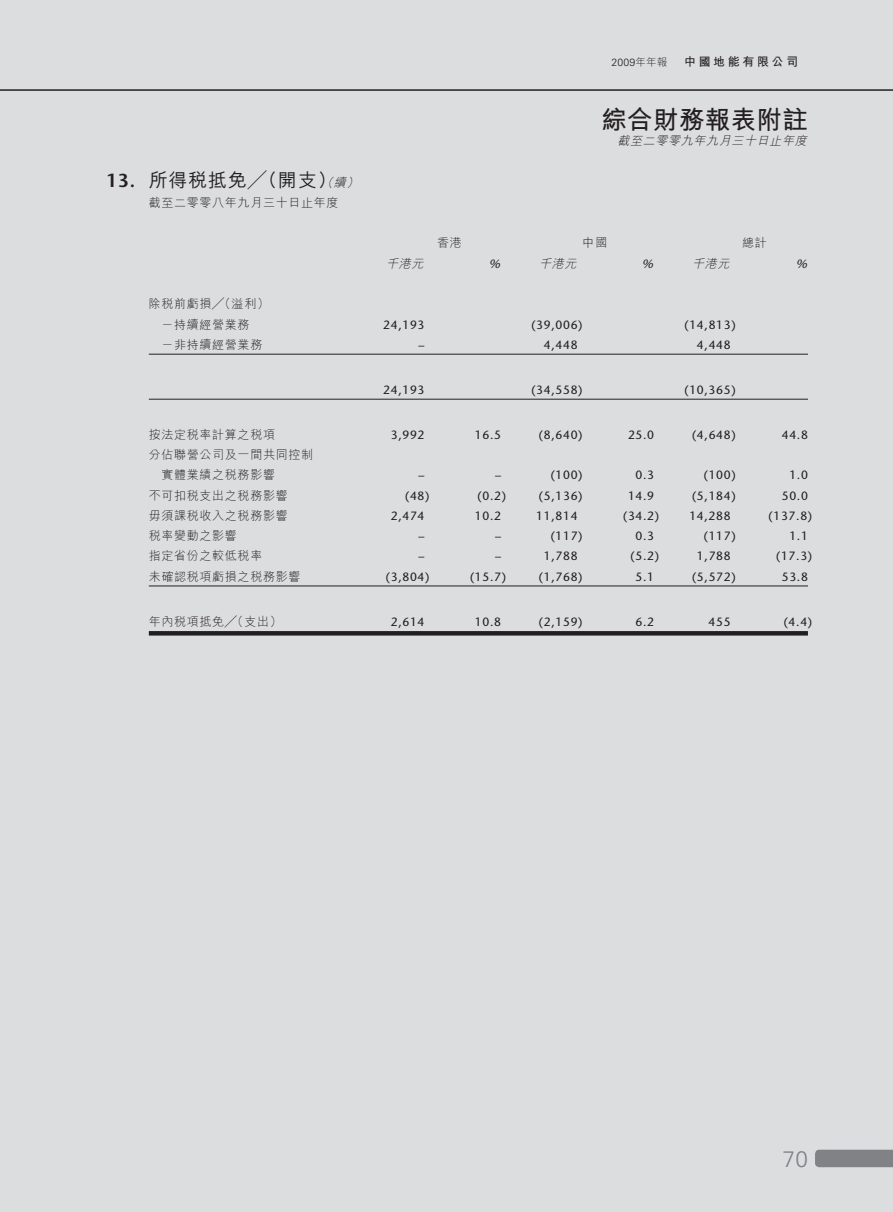
<style>
.page{position:relative;width:893px;height:1212px;background:#dcdddf}
.page>*{position:absolute;margin:0;border:0;box-sizing:border-box;transform-origin:0 0}
.t1{font:700 25.5px "M Hei HK";letter-spacing:.015em;color:#231f20}
.t2{font:300 22.5px "Univers LT Std";color:#808285}
.t3{font:500 18.75px "M Hei HK";letter-spacing:.055em;color:#231f20}
.t4{font:500 12px "Stone Sans Std";letter-spacing:.055em;color:#231f20}
.t5{font:300 12px/20.2px "M Hei HK";letter-spacing:.055em;color:#231f20;text-align:center}
.t6{font:italic 300 12px "M Hei HK";color:#231f20}
.t7{font:700 12px "M Hei HK";letter-spacing:.215em;color:#231f20}
.t8{font:italic 500 12px "Stone Sans Std";color:#231f20}
.t9{font:300 10.5px "Univers LT Std";color:#231f20}
.s1{font-family:"M Hei HK"}
.s2{font-family:"Stone Sans Std";font-weight:600}
.s3{font-weight:300;font-style:italic;font-size:12px}
</style>
<div class="page">
<svg style="left:815px;top:1150px;width:78px;height:17px"></svg>
<hr style="left:0;top:89px;width:893px;height:2px;background:#231f20">
<hr style="left:149px;top:354px;width:659px;height:1px;background:#231f20">
<hr style="left:149px;top:399px;width:659px;height:1px;background:#231f20">
<hr style="left:149px;top:585px;width:659px;height:1px;background:#231f20">
<svg style="left:149px;top:631px;width:659px;height:4px;background:#262223"></svg>
<p class="t9" style="left:611px;top:56px;width:57px">2009<span class="s1">年年報</span></p>
<p class="t7" style="left:684px;top:53px;width:115px">中國地能有限公司</p>
<p class="t3" style="left:106px;top:166px;width:258px"><span class="s2">13.</span> 所得稅抵免╱（開支）<span class="s3">（續）</span></p>
<p class="t5" style="left:149px;top:192px;width:191px">截至二零零八年九月三十日止年度</p>
<p class="t5" style="left:149px;top:293px;width:122px">除稅前虧損╱（溢利）－持續經營業務</p>
<p class="t1" style="left:601px;top:101px;width:208px">綜合財務報表附註</p>
<p class="t6" style="left:617px;top:133px;width:195px">截至二零零九年九月三十日止年度</p>
<p class="t5" style="left:437px;top:232px;width:26px">香港</p>
<p class="t5" style="left:583px;top:232px;width:26px">中國</p>
<p class="t5" style="left:742px;top:232px;width:26px">總計</p>
<p class="t6" style="left:386px;top:255px;width:43px">千港元</p>
<p class="t8" style="left:489px;top:256px;width:16px">%</p>
<p class="t6" style="left:539px;top:255px;width:43px">千港元</p>
<p class="t8" style="left:642px;top:256px;width:16px">%</p>
<p class="t6" style="left:692px;top:255px;width:43px">千港元</p>
<p class="t8" style="left:796px;top:256px;width:16px">%</p>
<p class="t4" style="left:383px;top:317px;width:43px">24,193</p>
<p class="t4" style="left:531px;top:317px;width:53px">(39,006)</p>
<p class="t4" style="left:684px;top:317px;width:53px">(14,813)</p>
<p class="t5" style="left:162px;top:334px;width:102px">－非持續經營業務</p>
<p class="t4" style="left:419px;top:337px;width:7px">–</p>
<p class="t4" style="left:544px;top:337px;width:35px">4,448</p>
<p class="t4" style="left:697px;top:337px;width:35px">4,448</p>
<p class="t4" style="left:383px;top:382px;width:43px">24,193</p>
<p class="t4" style="left:531px;top:382px;width:53px">(34,558 )</p>
<p class="t4" style="left:684px;top:382px;width:53px">(10,365 )</p>
<p class="t5" style="left:149px;top:424px;width:128px">按法定稅率計算之稅項</p>
<p class="t4" style="left:391px;top:427px;width:35px">3,992</p>
<p class="t4" style="left:475px;top:427px;width:28px">16.5</p>
<p class="t4" style="left:539px;top:427px;width:45px">(8,640 )</p>
<p class="t4" style="left:628px;top:427px;width:28px">25.0</p>
<p class="t4" style="left:692px;top:427px;width:45px">(4,648 )</p>
<p class="t4" style="left:782px;top:427px;width:28px">44.8</p>
<p class="t5" style="left:162px;top:444px;width:153px;text-align:left;text-indent:-13px">分佔聯營公司及一間共同控制實體業績之稅務影響</p>
<p class="t4" style="left:419px;top:468px;width:7px">–</p>
<p class="t4" style="left:495px;top:468px;width:7px">–</p>
<p class="t4" style="left:551px;top:468px;width:33px">(100 )</p>
<p class="t4" style="left:636px;top:468px;width:20px">0.3</p>
<p class="t4" style="left:704px;top:468px;width:33px">(100 )</p>
<p class="t4" style="left:789px;top:468px;width:20px">1.0</p>
<p class="t5" style="left:149px;top:484px;width:140px">不可扣稅支出之稅務影響</p>
<p class="t4" style="left:405px;top:488px;width:26px">(48 )</p>
<p class="t4" style="left:478px;top:488px;width:30px">(0.2 )</p>
<p class="t4" style="left:539px;top:488px;width:45px">(5,136 )</p>
<p class="t4" style="left:628px;top:488px;width:28px">14.9</p>
<p class="t4" style="left:692px;top:488px;width:45px">(5,184 )</p>
<p class="t4" style="left:782px;top:488px;width:28px">50.0</p>
<p class="t5" style="left:149px;top:505px;width:140px">毋須課稅收入之稅務影響</p>
<p class="t4" style="left:391px;top:508px;width:35px">2,474</p>
<p class="t4" style="left:475px;top:508px;width:28px">10.2</p>
<p class="t4" style="left:536px;top:508px;width:43px">11,814</p>
<p class="t4" style="left:623px;top:508px;width:37px">(34.2 )</p>
<p class="t4" style="left:689px;top:508px;width:43px">14,288</p>
<p class="t4" style="left:769px;top:508px;width:45px">(137.8 )</p>
<p class="t5" style="left:149px;top:525px;width:90px">稅率變動之影響</p>
<p class="t4" style="left:419px;top:529px;width:7px">–</p>
<p class="t4" style="left:495px;top:529px;width:7px">–</p>
<p class="t4" style="left:551px;top:529px;width:33px">(117 )</p>
<p class="t4" style="left:636px;top:529px;width:20px">0.3</p>
<p class="t4" style="left:704px;top:529px;width:33px">(117 )</p>
<p class="t4" style="left:789px;top:529px;width:20px">1.1</p>
<p class="t5" style="left:149px;top:545px;width:115px">指定省份之較低稅率</p>
<p class="t4" style="left:419px;top:549px;width:7px">–</p>
<p class="t4" style="left:495px;top:549px;width:7px">–</p>
<p class="t4" style="left:544px;top:549px;width:35px">1,788</p>
<p class="t4" style="left:631px;top:549px;width:30px">(5.2 )</p>
<p class="t4" style="left:697px;top:549px;width:35px">1,788</p>
<p class="t4" style="left:776px;top:549px;width:38px">(17.3 )</p>
<p class="t5" style="left:149px;top:565px;width:153px">未確認稅項虧損之稅務影響</p>
<p class="t4" style="left:386px;top:569px;width:45px">(3,804 )</p>
<p class="t4" style="left:470px;top:569px;width:37px">(15.7 )</p>
<p class="t4" style="left:539px;top:569px;width:45px">(1,768 )</p>
<p class="t4" style="left:636px;top:569px;width:20px">5.1</p>
<p class="t4" style="left:692px;top:569px;width:45px">(5,572 )</p>
<p class="t4" style="left:782px;top:569px;width:28px">53.8</p>
<p class="t5" style="left:149px;top:610px;width:134px">年內稅項抵免╱（支出）</p>
<p class="t4" style="left:391px;top:614px;width:35px">2,614</p>
<p class="t4" style="left:475px;top:614px;width:28px">10.8</p>
<p class="t4" style="left:539px;top:614px;width:45px">(2,159 )</p>
<p class="t4" style="left:636px;top:614px;width:20px">6.2</p>
<p class="t4" style="left:709px;top:614px;width:24px">455</p>
<p class="t4" style="left:784px;top:614px;width:30px">(4.4 )</p>
<p class="t2" style="left:783px;top:1145px;width:27px">70</p>
</div>
